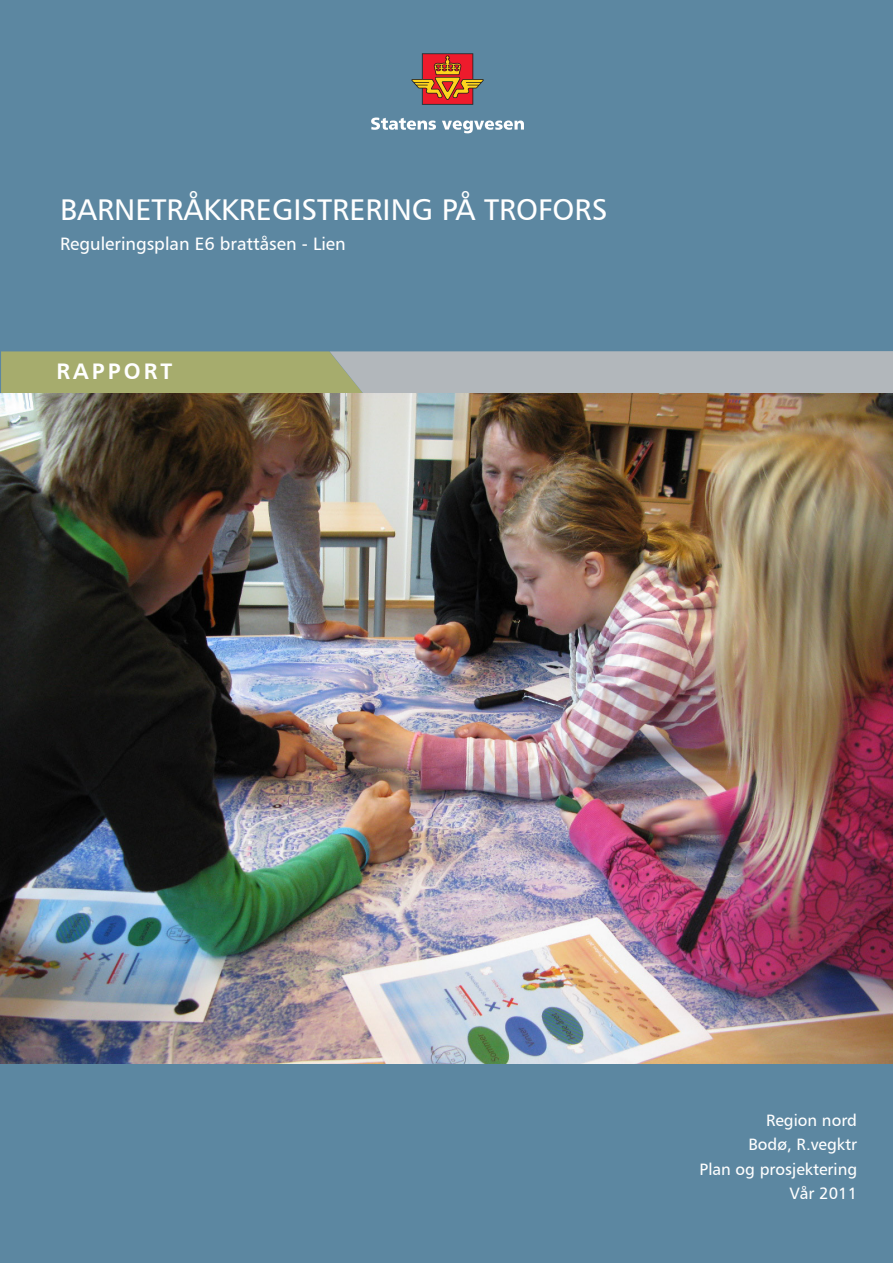
<style>
.page{position:relative;width:893px;height:1263px;background:#5c87a1}
.page>*{position:absolute;margin:0;border:0;box-sizing:border-box;transform-origin:0 0}
.t1{font:30px "Humanist 777 BT Roman B";color:#fff}
.t2{font:22.5px "Humanist 777 BT Bold B";letter-spacing:.14em;color:#fff}
.t3{font:18px "Humanist 777 BT Roman B";color:#fff}
.t4{font:16.5px "Humanist 777 BT Roman B";color:#fff}
</style>
<div class="page">
<svg style="left:1px;top:351px;width:892px;height:43px;background:#abb09b"></svg>
<svg style="left:371px;top:118px;width:65px;height:12px"></svg>
<svg style="left:442px;top:121px;width:82px;height:12px"></svg>
<svg style="left:411px;top:53px;width:73px;height:52px"></svg>
<img style="left:0;top:394px;width:893px;height:669px">
<p class="t1" style="left:60px;top:191px;width:549px">BARNETRÅKKREGISTRERING PÅ TROFORS</p>
<p class="t3" style="left:60px;top:232px;width:287px">Reguleringsplan E6 brattåsen - Lien</p>
<p class="t2" style="left:56px;top:357px;width:118px">RAPPORT</p>
<p class="t4" style="left:766px;top:1110px;width:93px">Region nord</p>
<p class="t4" style="left:748px;top:1134px;width:110px">Bodø, R.vegktr</p>
<p class="t4" style="left:700px;top:1159px;width:159px">Plan og prosjektering</p>
<p class="t4" style="left:789px;top:1183px;width:69px">Vår 2011</p>
</div>
